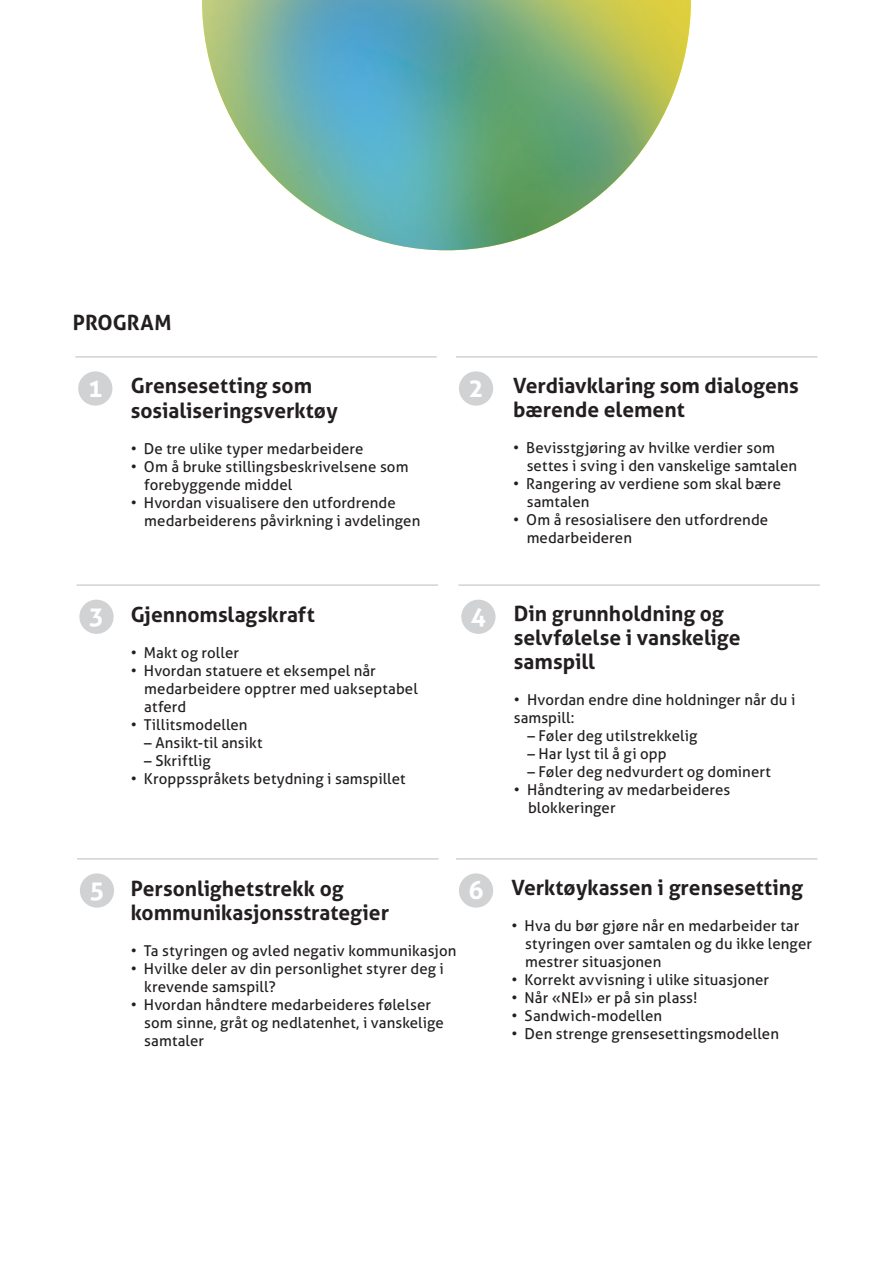
<style>
.page{position:relative;width:893px;height:1263px;background:#fff}
.page>*{position:absolute;margin:0;border:0;box-sizing:border-box;transform-origin:0 0}
.t1{font:700 25.2px "Aller";color:#fff}
.t2{font:700 21px/24px "Aller";color:#231f20}
.t3{font:15px/18px "Aller";letter-spacing:.005em;color:#231f20}
</style>
<div class="page">
<hr style="left:456px;top:356px;width:361px;height:2px;background:#d1d2d4">
<hr style="left:75px;top:356px;width:362px;height:2px;background:#d1d2d4">
<hr style="left:456px;top:858px;width:361px;height:2px;background:#d1d2d4">
<hr style="left:458px;top:584px;width:362px;height:2px;background:#d1d2d4">
<hr style="left:77px;top:584px;width:361px;height:2px;background:#d1d2d4">
<hr style="left:77px;top:858px;width:361px;height:2px;background:#d1d2d4">
<div style="left:459px;top:371px;width:34px;height:35px;background:#d1d2d4;border-radius:50%"></div>
<div style="left:78px;top:371px;width:34px;height:35px;background:#d1d2d4;border-radius:50%"></div>
<div style="left:459px;top:873px;width:34px;height:35px;background:#d1d2d4;border-radius:50%"></div>
<div style="left:461px;top:600px;width:35px;height:34px;background:#d1d2d4;border-radius:50%"></div>
<div style="left:79px;top:600px;width:35px;height:34px;background:#d1d2d4;border-radius:50%"></div>
<div style="left:80px;top:873px;width:34px;height:35px;background:#d1d2d4;border-radius:50%"></div>
<img style="left:202px;top:0;width:489px;height:250px">
<h2 class="t2" style="left:73px;top:311px;width:97px">PROGRAM</h2>
<h2 class="t2" style="left:131px;top:373px;width:209px;line-height:25.2px">Grensesetting som sosialiseringsverktøy</h2>
<p class="t3" style="left:131px;top:440px;width:234px">• De tre ulike typer medarbeidere</p>
<p class="t3" style="left:144px;top:458px;width:266px;text-indent:-14px">• Om å bruke stillingsbeskrivelsene som forebyggende middel</p>
<p class="t3" style="left:144px;top:494px;width:277px;text-indent:-14px">• Hvordan visualisere den utfordrende medarbeiderens påvirkning i avdelingen</p>
<h1 class="t1" style="left:88px;top:372px;width:17px">1</h1>
<h1 class="t1" style="left:468px;top:372px;width:17px">2</h1>
<h2 class="t2" style="left:513px;top:373px;width:287px">Verdiavklaring som dialogens bærende element</h2>
<p class="t3" style="left:527px;top:438px;width:272px;text-indent:-14px">• Bevisstgjøring av hvilke verdier som settes i sving i den vanskelige samtalen</p>
<p class="t3" style="left:527px;top:474px;width:256px;text-indent:-14px">• Rangering av verdiene som skal bære samtalen</p>
<p class="t3" style="left:527px;top:510px;width:243px;text-indent:-14px">• Om å resosialisere den utfordrende medarbeideren</p>
<h2 class="t2" style="left:131px;top:602px;width:186px">Gjennomslagskraft</h2>
<p class="t3" style="left:131px;top:643px;width:110px">• Makt og roller</p>
<p class="t3" style="left:144px;top:661px;width:275px;text-indent:-14px">• Hvordan statuere et eksempel når medarbeidere opptrer med uakseptabel atferd</p>
<p class="t3" style="left:131px;top:715px;width:118px">• Tillitsmodellen</p>
<p class="t3" style="left:144px;top:733px;width:120px">– Ansikt-til ansikt</p>
<p class="t3" style="left:144px;top:751px;width:68px">– Skriftlig</p>
<p class="t3" style="left:131px;top:769px;width:276px">• Kroppsspråkets betydning i samspillet</p>
<h1 class="t1" style="left:89px;top:600px;width:17px">3</h1>
<h1 class="t1" style="left:471px;top:600px;width:17px">4</h1>
<h2 class="t2" style="left:514px;top:601px;width:228px">Din grunnholdning og selvfølelse i vanskelige samspill</h2>
<p class="t3" style="left:514px;top:691px;width:283px">• Hvordan endre dine holdninger når du i samspill:</p>
<p class="t3" style="left:527px;top:727px;width:171px">– Føler deg utilstrekkelig</p>
<p class="t3" style="left:527px;top:745px;width:141px">– Har lyst til å gi opp</p>
<p class="t3" style="left:527px;top:763px;width:245px">– Føler deg nedvurdert og dominert</p>
<p class="t3" style="left:528px;top:781px;width:204px;text-indent:-14px">• Håndtering av medarbeideres blokkeringer</p>
<h1 class="t1" style="left:89px;top:874px;width:17px">5</h1>
<h2 class="t2" style="left:131px;top:876px;width:260px">Personlighetstrekk og kommunikasjonsstrategier</h2>
<p class="t3" style="left:131px;top:941px;width:327px">• Ta styringen og avled negativ kommunikasjon</p>
<p class="t3" style="left:144px;top:959px;width:301px;text-indent:-14px">• Hvilke deler av din personlighet styrer deg i krevende samspill?</p>
<p class="t3" style="left:144px;top:995px;width:301px;text-indent:-14px">• Hvordan håndtere medarbeideres følelser som sinne, gråt og nedlatenhet, i vanskelige samtaler</p>
<h1 class="t1" style="left:468px;top:874px;width:17px">6</h1>
<h2 class="t2" style="left:511px;top:875px;width:293px">Verktøykassen i grensesetting</h2>
<p class="t3" style="left:525px;top:916px;width:288px;text-indent:-14px">• Hva du bør gjøre når en medarbeider tar styringen over samtalen og du ikke lenger mestrer situasjonen</p>
<p class="t3" style="left:511px;top:970px;width:259px">• Korrekt avvisning i ulike situasjoner</p>
<p class="t3" style="left:511px;top:988px;width:188px">• Når «NEI» er på sin plass!</p>
<p class="t3" style="left:511px;top:1006px;width:152px">• Sandwich-modellen</p>
<p class="t3" style="left:511px;top:1024px;width:269px">• Den strenge grensesettingsmodellen</p>
</div>
